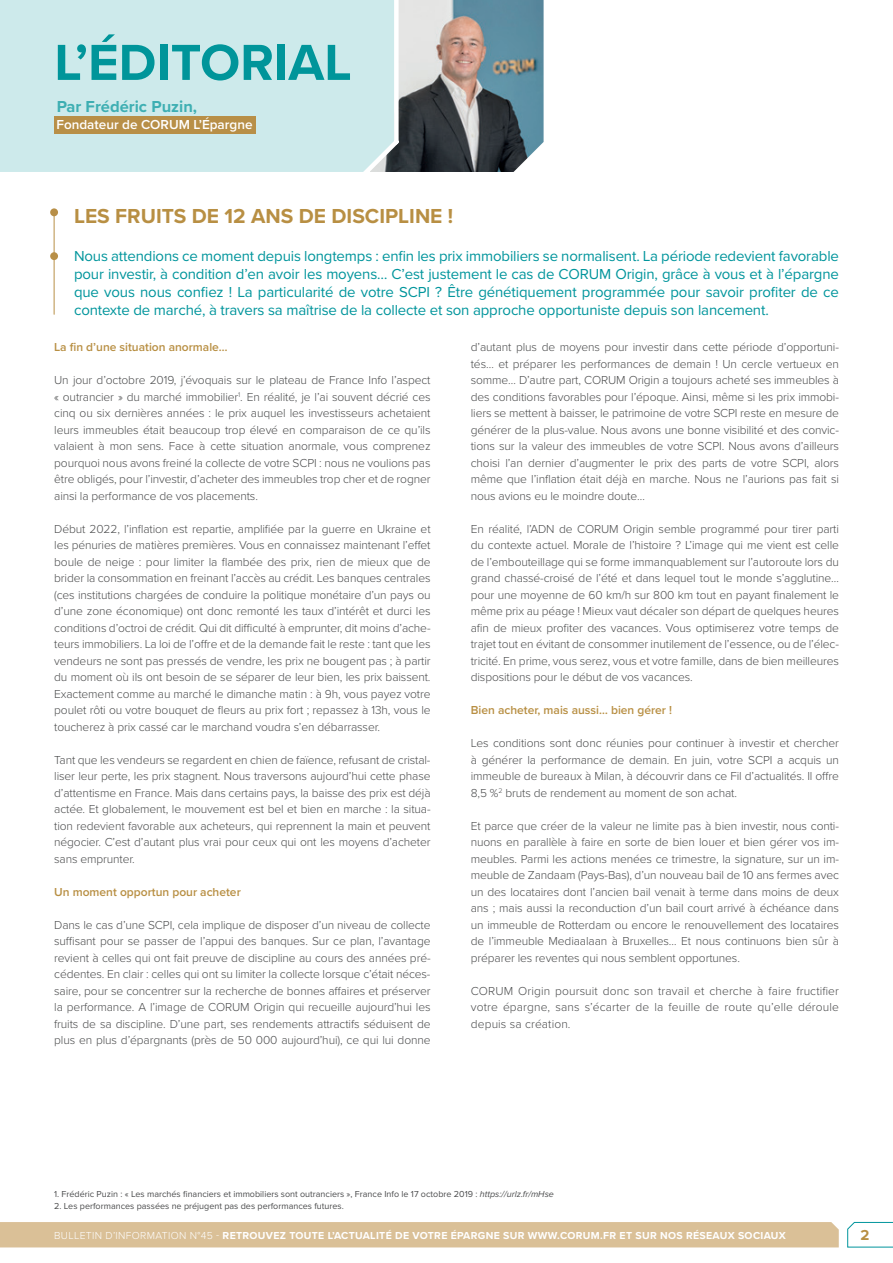
<style>
.page{position:relative;width:893px;height:1263px;background:#fff}
.page>*{position:absolute;margin:0;border:0;box-sizing:border-box;transform-origin:0 0}
.t1{font:700 52.5px "Proxima Nova";color:#00959a}
.t2{font:700 21px "Proxima Nova";color:#b88f43}
.t3{font:700 16.5px "Proxima Nova";color:#00959a}
.t4{font:15px/18px "Proxima Nova";letter-spacing:-.01em;color:#00959c;text-align:justify}
.t5{font:700 15px "Proxima Nova";color:#b88f43}
.t6{font:600 13.5px "Proxima Nova";color:#fff}
.t7{font:300 12px/16.5px "Proxima Nova";letter-spacing:-.01em;color:#4b4c4d;text-align:justify}
.t8{font:600 12px "Proxima Nova";color:#b88f43}
.t9{font:700 10.5px "Proxima Nova";letter-spacing:.03em;color:#fff}
.t10{font:9px "Proxima Nova";color:#4b4c4d}
.s1{font-style:italic}
.s2{font-weight:300}
</style>
<div class="page">
<div style="left:0;top:0;width:355px;height:172px;background:#cdeaeb"></div>
<img style="left:401px;top:0;width:143px;height:172px">
<hr style="left:54px;top:210px;width:1px;height:104px;background:#b88f47">
<div style="left:50px;top:252px;width:8px;height:8px;background:#b88f47;border-radius:50%"></div>
<div style="left:50px;top:208px;width:8px;height:8px;background:#b88f47;border-radius:50%"></div>
<div style="left:54px;top:116px;width:202px;height:18px;background:#b88f47"></div>
<svg style="left:355px;top:0;width:46px;height:172px;background:#c9e0e1"></svg>
<svg style="left:847px;top:1221px;width:46px;height:27px"></svg>
<div style="left:0;top:1222px;width:839px;height:25px;background:#dac097"></div>
<h1 class="t1" style="left:54px;top:23px;width:299px">L’ÉDITORIAL</h1>
<h3 class="t3" style="left:56px;top:94px;width:142px">Par Frédéric Puzin,</h3>
<p class="t6" style="left:56px;top:114px;width:198px">Fondateur de CORUM L’Épargne</p>
<h2 class="t2" style="left:74px;top:201px;width:381px">LES FRUITS DE 12 ANS DE DISCIPLINE !</h2>
<p class="t4" style="left:74px;top:246px;width:766px">Nous attendions ce moment depuis longtemps : enfin les prix immobiliers se normalisent. La période redevient favorable pour investir, à condition d’en avoir les moyens… C’est justement le cas de CORUM Origin, grâce à vous et à l’épargne que vous nous confiez ! La particularité de votre SCPI ? Être génétiquement programmée pour savoir profiter de ce contexte de marché, à travers sa maîtrise de la collecte et son approche opportuniste depuis son lancement.</p>
<p class="t8" style="left:54px;top:338px;width:175px">La fin d’une situation anormale…</p>
<p class="t7" style="left:54px;top:371px;width:378px">Un jour d’octobre 2019, j’évoquais sur le plateau de France Info l’aspect « outrancier » du marché immobilier<sup>1</sup>. En réalité, je l’ai souvent décrié ces cinq ou six dernières années : le prix auquel les investisseurs achetaient leurs immeubles était beaucoup trop élevé en comparaison de ce qu’ils valaient à mon sens. Face à cette situation anormale, vous comprenez pourquoi nous avons freiné la collecte de votre SCPI : nous ne voulions pas être obligés, pour l’investir, d’acheter des immeubles trop cher et de rogner ainsi la performance de vos placements.</p>
<p class="t7" style="left:54px;top:520px;width:378px">Début 2022, l’inflation est repartie, amplifiée par la guerre en Ukraine et les pénuries de matières premières. Vous en connaissez maintenant l’effet boule de neige : pour limiter la flambée des prix, rien de mieux que de brider la consommation en freinant l’accès au crédit. Les banques centrales (ces institutions chargées de conduire la politique monétaire d’un pays ou d’une zone économique) ont donc remonté les taux d’intérêt et durci les conditions d’octroi de crédit. Qui dit difficulté à emprunter, dit moins d’ache&shy;teurs immobiliers. La loi de l’offre et de la demande fait le reste : tant que les vendeurs ne sont pas pressés de vendre, les prix ne bougent pas ; à partir du moment où ils ont besoin de se séparer de leur bien, les prix baissent.<br>Exactement comme au marché le dimanche matin : à 9h, vous payez votre poulet rôti ou votre bouquet de fleurs au prix fort ; repassez à 13h, vous le toucherez à prix cassé car le marchand voudra s’en débarrasser.</p>
<p class="t7" style="left:54px;top:751px;width:378px">Tant que les vendeurs se regardent en chien de faïence, refusant de cristal&shy;liser leur perte, les prix stagnent. Nous traversons aujourd’hui cette phase d’attentisme en France. Mais dans certains pays, la baisse des prix est déjà actée. Et globalement, le mouvement est bel et bien en marche : la situa&shy;tion redevient favorable aux acheteurs, qui reprennent la main et peuvent négocier. C’est d’autant plus vrai pour ceux qui ont les moyens d’acheter sans emprunter.</p>
<p class="t8" style="left:54px;top:883px;width:188px">Un moment opportun pour acheter</p>
<p class="t7" style="left:54px;top:916px;width:378px">Dans le cas d’une SCPI, cela implique de disposer d’un niveau de collecte suffisant pour se passer de l’appui des banques. Sur ce plan, l’avantage revient à celles qui ont fait preuve de discipline au cours des années pré&shy;cédentes. En clair : celles qui ont su limiter la collecte lorsque c’était néces&shy;saire, pour se concentrer sur la recherche de bonnes affaires et préserver la performance. A l’image de CORUM Origin qui recueille aujourd’hui les fruits de sa discipline. D’une part, ses rendements attractifs séduisent de plus en plus d’épargnants (près de 50 000 aujourd’hui), ce qui lui donne</p>
<p class="t7" style="left:471px;top:338px;width:370px">d’autant plus de moyens pour investir dans cette période d’opportuni&shy;tés… et préparer les performances de demain ! Un cercle vertueux en somme… D’autre part, CORUM Origin a toujours acheté ses immeubles à des conditions favorables pour l’époque. Ainsi, même si les prix immobi&shy;liers se mettent à baisser, le patrimoine de votre SCPI reste en mesure de générer de la plus-value. Nous avons une bonne visibilité et des convic&shy;tions sur la valeur des immeubles de votre SCPI. Nous avons d’ailleurs choisi l’an dernier d’augmenter le prix des parts de votre SCPI, alors même que l’inflation était déjà en marche. Nous ne l’aurions pas fait si nous avions eu le moindre doute…</p>
<p class="t7" style="left:471px;top:520px;width:370px">En réalité, l’ADN de CORUM Origin semble programmé pour tirer parti du contexte actuel. Morale de l’histoire ? L’image qui me vient est celle de l’embouteillage qui se forme immanquablement sur l’autoroute lors du grand chassé-croisé de l’été et dans lequel tout le monde s’agglutine… pour une moyenne de 60 km/h sur 800 km tout en payant finalement le même prix au péage ! Mieux vaut décaler son départ de quelques heures afin de mieux profiter des vacances. Vous optimiserez votre temps de trajet tout en évitant de consommer inutilement de l’essence, ou de l’élec&shy;tricité. En prime, vous serez, vous et votre famille, dans de bien meilleures dispositions pour le début de vos vacances.</p>
<p class="t8" style="left:471px;top:701px;width:203px">Bien acheter, mais aussi… bien gérer !</p>
<p class="t7" style="left:471px;top:734px;width:370px">Les conditions sont donc réunies pour continuer à investir et chercher à générer la performance de demain. En juin, votre SCPI a acquis un immeuble de bureaux à Milan, à découvrir dans ce Fil d’actualités. Il offre 8,5 %<sup>2</sup> bruts de rendement au moment de son achat.</p>
<p class="t7" style="left:471px;top:817px;width:370px">Et parce que créer de la valeur ne limite pas à bien investir, nous conti&shy;nuons en parallèle à faire en sorte de bien louer et bien gérer vos im&shy;meubles. Parmi les actions menées ce trimestre, la signature, sur un im&shy;meuble de Zandaam (Pays-Bas), d’un nouveau bail de 10 ans fermes avec un des locataires dont l’ancien bail venait à terme dans moins de deux ans ; mais aussi la reconduction d’un bail court arrivé à échéance dans un immeuble de Rotterdam ou encore le renouvellement des locataires de l’immeuble Mediaalaan à Bruxelles… Et nous continuons bien sûr à préparer les reventes qui nous semblent opportunes.</p>
<p class="t7" style="left:471px;top:982px;width:370px">CORUM Origin poursuit donc son travail et cherche à faire fructifier votre épargne, sans s’écarter de la feuille de route qu’elle déroule depuis sa création.</p>
<p class="t10" style="left:54px;top:1187px;width:501px">1. Frédéric Puzin : « Les marchés financiers et immobiliers sont outranciers », France Info le 17 octobre 2019 : <span class="s1">https://urlz.fr/mHse</span></p>
<p class="t10" style="left:54px;top:1199px;width:291px">2. Les performances passées ne préjugent pas des performances futures.</p>
<p class="t9" style="left:54px;top:1227px;width:733px"><span class="s2">BULLETIN D’INFORMATION N°45 -</span> RETROUVEZ TOUTE L’ACTUALITÉ DE VOTRE ÉPARGNE SUR WWW.CORUM.FR ET SUR NOS RÉSEAUX SOCIAUX</p>
<p class="t5" style="left:860px;top:1224px;width:10px">2</p>
</div>
